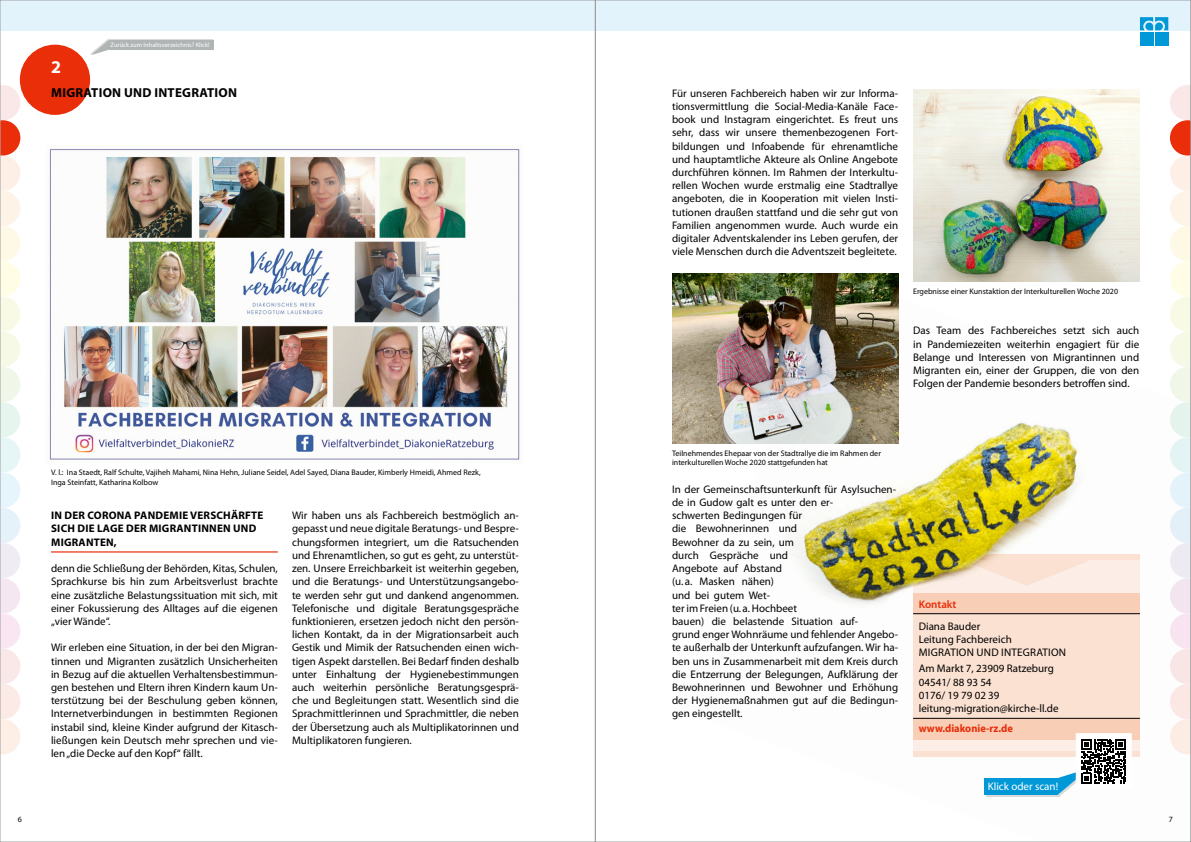
<style>
.page{position:relative;width:1191px;height:842px;background:#fff}
.page>*{position:absolute;margin:0;border:0;box-sizing:border-box;transform-origin:0 0}
.t1{font:700 18px "Myriad Pro";color:#fff}
.t2{font:700 13px "Myriad Pro";letter-spacing:.02em;color:#000}
.t3{font:11px/13.2px "Myriad Pro";color:#000;text-align:justify}
.t4{font:700 11px/13.2px "Myriad Pro";letter-spacing:.02em;color:#000}
.t5{font:700 11px "Myriad Pro";color:#e92e09;scale:.95 1}
.t6{font:11px "Myriad Pro";color:#fff}
.t7{font:600 11px "Myriad Pro";color:#e92e09}
.t8{font:8px/9.6px "Myriad Pro";color:#000}
.t9{font:6.5px "Myriad Pro";color:#fff}
</style>
<div class="page">
<img style="left:2px;top:2px;width:1187px;height:795px">
<p class="t9" style="left:110px;top:41px;width:101px">Zurück zum Inhaltsverzeichnis? Klick!</p>
<h1 class="t1" style="left:51px;top:55px;width:11px">2</h1>
<p class="t2" style="left:51px;top:84px;width:187px">MIGRATION UND INTEGRATION</p>
<p class="t3" style="left:672px;top:86px;width:228px">Für unseren Fachbereich haben wir zur Informa&shy;tionsvermittlung die Social-Media-Kanäle Face&shy;book und Instagram eingerichtet. Es freut uns sehr, dass wir unsere themenbezogenen Fort&shy;bildungen und Infoabende für ehrenamtliche und hauptamtliche Akteure als Online Angebote durchführen können. Im Rahmen der Interkultu&shy;rellen Wochen wurde erstmalig eine Stadtrallye angeboten, die in Kooperation mit vielen Insti&shy;tutionen draußen stattfand und die sehr gut von Familien angenommen wurde. Auch wurde ein digitaler Adventskalender ins Leben gerufen, der viele Menschen durch die Adventszeit begleitete.</p>
<p class="t8" style="left:913px;top:286px;width:206px">Ergebnisse einer Kunstaktion der Interkulturellen Woche 2020</p>
<p class="t3" style="left:913px;top:324px;width:228px">Das Team des Fachbereiches setzt sich auch in Pandemiezeiten weiterhin engagiert für die Belange und Interessen von Migrantinnen und Migranten ein, einer der Gruppen, die von den Folgen der Pandemie besonders betroffen sind.</p>
<p class="t8" style="left:51px;top:468px;width:431px">V. l.: Ina Staedt, Ralf Schulte, Vajiheh Mahami, Nina Hehn, Juliane Seidel, Adel Sayed, Diana Bauder, Kimberly Hmeidi, Ahmed Rezk,<br>Inga Steinfatt, Katharina Kolbow</p>
<p class="t4" style="left:51px;top:509px;width:214px">IN DER CORONA PANDEMIE VERSCHÄRFTE<br>SICH DIE LAGE DER MIGRANTINNEN UND<br>MIGRANTEN,</p>
<p class="t3" style="left:51px;top:562px;width:228px">denn die Schließung der Behörden, Kitas, Schulen, Sprachkurse bis hin zum Arbeitsverlust brachte eine zusätzliche Belastungssituation mit sich, mit einer Fokussierung des Alltages auf die eigenen „vier Wände“.</p>
<p class="t3" style="left:51px;top:641px;width:228px">Wir erleben eine Situation, in der bei den Migran&shy;tinnen und Migranten zusätzlich Unsicherheiten in Bezug auf die aktuellen Verhaltensbestimmun&shy;gen bestehen und Eltern ihren Kindern kaum Un&shy;terstützung bei der Beschulung geben können, Internetverbindungen in bestimmten Regionen instabil sind, kleine Kinder aufgrund der Kitasch&shy;ließungen kein Deutsch mehr sprechen und vie&shy;len „die Decke auf den Kopf“ fällt.</p>
<p class="t3" style="left:292px;top:509px;width:228px">Wir haben uns als Fachbereich bestmöglich an&shy;gepasst und neue digitale Beratungs- und Bespre&shy;chungsformen integriert, um die Ratsuchenden und Ehrenamtlichen, so gut es geht, zu unterstüt&shy;zen. Unsere Erreichbarkeit ist weiterhin gegeben, und die Beratungs- und Unterstützungsangebo&shy;te werden sehr gut und dankend angenommen.<br>Telefonische und digitale Beratungsgespräche funktionieren, ersetzen jedoch nicht den persön&shy;lichen Kontakt, da in der Migrationsarbeit auch Gestik und Mimik der Ratsuchenden einen wich&shy;tigen Aspekt darstellen. Bei Bedarf finden deshalb unter Einhaltung der Hygienebestimmungen auch weiterhin persönliche Beratungsgesprä&shy;che und Begleitungen statt. Wesentlich sind die Sprachmittlerinnen und Sprachmittler, die neben der Übersetzung auch als Multiplikatorinnen und Multiplikatoren fungieren.</p>
<p class="t8" style="left:672px;top:448px;width:210px">Teilnehmendes Ehepaar von der Stadtrallye die im Rahmen der interkulturellen Woche 2020 stattgefunden hat</p>
<p class="t3" style="left:672px;top:482px;width:228px;text-align:left">In der Gemeinschaftsunterkunft für Asylsuchen&shy;de in Gudow galt es unter den er-<br>schwerten Bedingungen für<br>die Bewohnerinnen und<br>Bewohner da zu sein, um<br>durch Gespräche und<br>Angebote auf Abstand<br>(u. a. Masken nähen)<br>und bei gutem Wet-<br>ter im Freien (u. a. Hochbeet<br>bauen) die belastende Situation auf-<br>grund enger Wohnräume und fehlender Angebo&shy;te außerhalb der Unterkunft aufzufangen. Wir ha&shy;ben uns in Zusammenarbeit mit dem Kreis durch die Entzerrung der Belegungen, Aufklärung der<br>Bewohnerinnen und Bewohner und Erhöhung der Hygienemaßnahmen gut auf die Bedingun&shy;gen eingestellt.</p>
<p class="t7" style="left:918px;top:597px;width:39px">Kontakt</p>
<p class="t3" style="left:918px;top:619px;width:149px;text-align:left">Diana Bauder<br>Leitung Fachbereich<br>MIGRATION UND INTEGRATION</p>
<p class="t3" style="left:918px;top:662px;width:141px;text-align:left">Am Markt 7, 23909 Ratzeburg<br>04541/ 88 93 54<br>0176/ 19 79 02 39 leitung-migration@kirche-ll.de</p>
<p class="t5" style="left:918px;top:721px;width:101px">www.diakonie-rz.de</p>
<p class="t6" style="left:987px;top:780px;width:72px">Klick oder scan!</p>
<p class="t8" style="left:18px;top:815px;width:6px">6</p>
<p class="t8" style="left:1168px;top:815px;width:6px">7</p>
</div>
